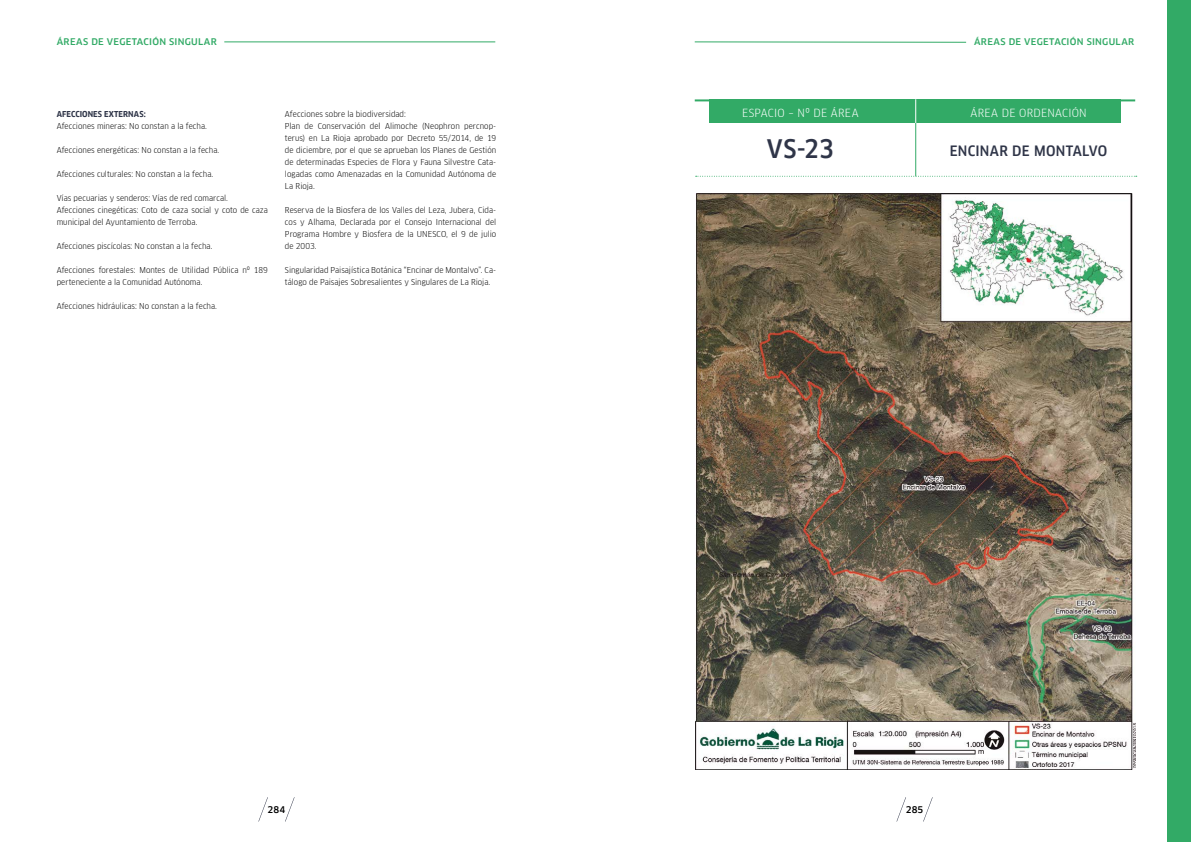
<style>
.page{position:relative;width:1191px;height:842px;background:#fff}
.page>*{position:absolute;margin:0;border:0;box-sizing:border-box;transform-origin:0 0}
.t1{font:500 25px "Clan Offc Pro Narr";color:#2f3548}
.t2{font:500 14px "Clan Offc Pro Narr";letter-spacing:.02em;color:#2f3548}
.t3{font:11px "Clan Offc Pro Narr";letter-spacing:.02em;color:#fff}
.t4{font:500 9px "Clan Offc Pro";letter-spacing:.035em;color:#32aa66}
.t5{font:500 9px "Clan Offc Pro";letter-spacing:.025em;color:#000}
.t6{font:8px/12px "Clan Offc Pro Narr";color:#000}
.t7{font:700 8px "Clan Offc Pro Narr";letter-spacing:.01em;color:#2f3548}
</style>
<div class="page">
<svg style="left:258px;top:797px;width:10px;height:24px"></svg>
<svg style="left:285px;top:798px;width:9px;height:23px"></svg>
<svg style="left:896px;top:797px;width:10px;height:24px"></svg>
<svg style="left:923px;top:798px;width:9px;height:23px"></svg>
<div style="left:1167px;top:0;width:24px;height:842px;background:#32aa66"></div>
<hr style="left:224px;top:42px;width:271px;height:1px;background:#32aa66">
<svg style="left:694px;top:41px;width:273px;height:2px"></svg>
<div style="left:710px;top:100px;width:411px;height:23px;background:#32aa66"></div>
<img style="left:695px;top:194px;width:440px;height:576px">
<svg style="left:695px;top:176px;width:441px;height:1px"></svg>
<hr style="left:915px;top:123px;width:1px;height:53px;background:#32aa66">
<hr style="left:694px;top:99px;width:441px;height:2px;background:#32aa66">
<svg style="left:915px;top:99px;width:1px;height:24px"></svg>
<p class="t4" style="left:57px;top:36px;width:162px">ÁREAS DE VEGETACIÓN SINGULAR</p>
<p class="t4" style="left:974px;top:36px;width:162px">ÁREAS DE VEGETACIÓN SINGULAR</p>
<p class="t7" style="left:57px;top:109px;width:90px">AFECCIONES EXTERNAS:</p>
<p class="t6" style="left:57px;top:120px;width:152px">Afecciones mineras: No constan a la fecha.</p>
<p class="t6" style="left:57px;top:144px;width:164px">Afecciones energéticas: No constan a la fecha.</p>
<p class="t6" style="left:57px;top:168px;width:158px">Afecciones culturales: No constan a la fecha.</p>
<p class="t6" style="left:57px;top:192px;width:213px">Vías pecuarias y senderos: Vías de red comarcal.<br>Afecciones cinegéticas: Coto de caza social y coto de caza municipal del Ayuntamiento de Terroba.</p>
<p class="t6" style="left:57px;top:240px;width:157px">Afecciones piscícolas: No constan a la fecha.</p>
<p class="t6" style="left:57px;top:264px;width:213px">Afecciones forestales: Montes de Utilidad Pública nº 189 perteneciente a la Comunidad Autónoma.</p>
<p class="t6" style="left:57px;top:300px;width:162px">Afecciones hidráulicas: No constan a la fecha.</p>
<p class="t6" style="left:285px;top:108px;width:213px">Afecciones sobre la biodiversidad:<br>Plan de Conservación del Alimoche (Neophron percnop&shy;terus) en La Rioja aprobado por Decreto 55/2014, de 19 de diciembre, por el que se aprueban los Planes de Gestión de determinadas Especies de Flora y Fauna Silvestre Cata&shy;logadas como Amenazadas en la Comunidad Autónoma de La Rioja.</p>
<p class="t6" style="left:285px;top:204px;width:213px;text-align:justify">Reserva de la Biosfera de los Valles del Leza, Jubera, Cida&shy;cos y Alhama, Declarada por el Consejo Internacional del Programa Hombre y Biosfera de la UNESCO, el 9 de julio de 2003.</p>
<p class="t6" style="left:285px;top:264px;width:213px">Singularidad Paisajística Botánica “Encinar de Montalvo”. Ca&shy;tálogo de Paisajes Sobresalientes y Singulares de La Rioja.</p>
<h3 class="t3" style="left:742px;top:106px;width:118px">ESPACIO – Nº DE ÁREA</h3>
<h1 class="t1" style="left:767px;top:134px;width:68px">VS-23</h1>
<h3 class="t3" style="left:970px;top:106px;width:118px">ÁREA DE ORDENACIÓN</h3>
<h2 class="t2" style="left:950px;top:143px;width:159px">ENCINAR DE MONTALVO</h2>
<p class="t5" style="left:267px;top:804px;width:20px">284</p>
<p class="t5" style="left:905px;top:804px;width:19px">285</p>
</div>
